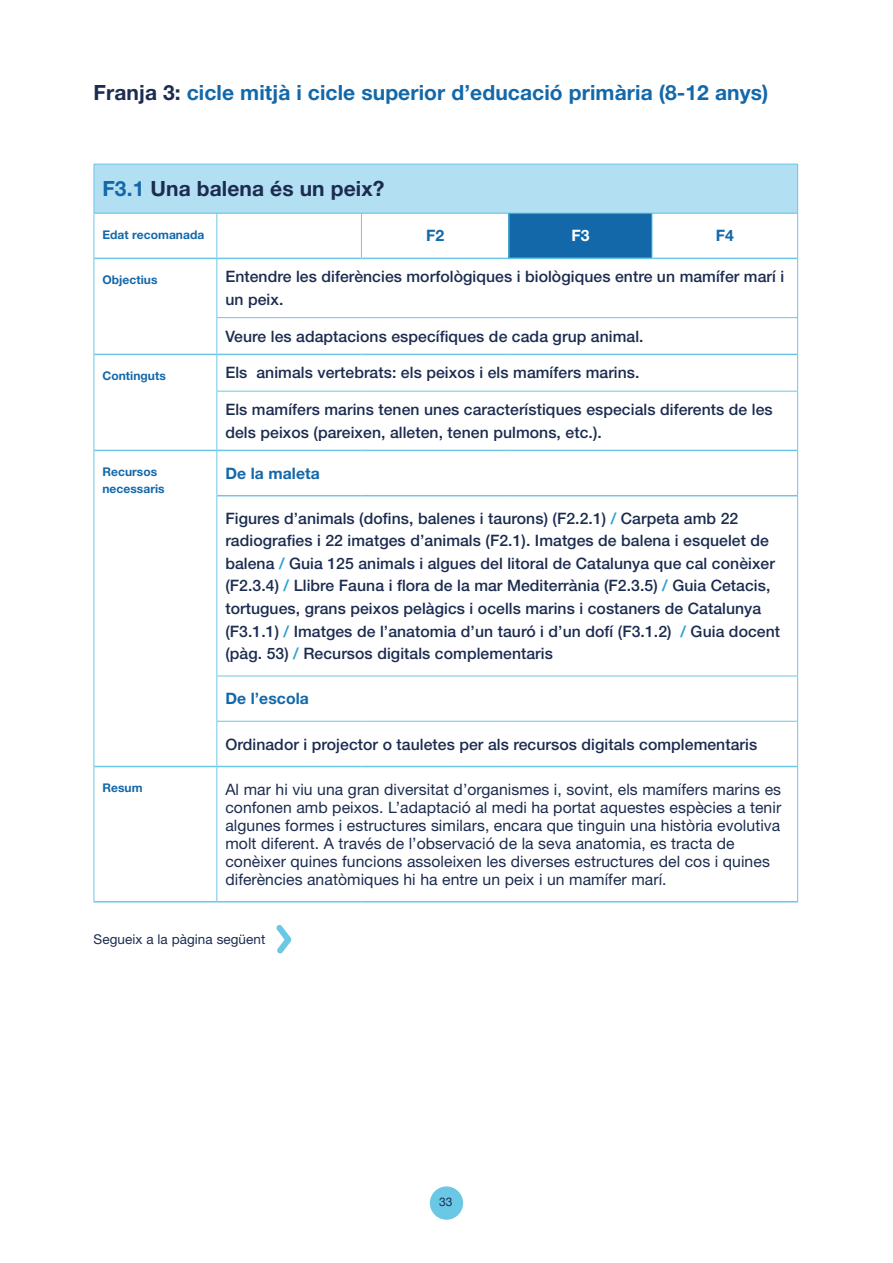
<style>
.page{position:relative;width:893px;height:1263px;background:#fff}
.page>*{position:absolute;margin:0;border:0;box-sizing:border-box;transform-origin:0 0}
.t1{font:700 21px "Helvetica Neue LT Std";letter-spacing:.005em;color:#1368aa}
.t2{font:700 21px "Helvetica Neue LT Std";letter-spacing:.005em;color:#1c2c50}
.t3{font:500 15.75px/22.5px "Helvetica Neue LT Std";letter-spacing:.005em;color:#1c2c50}
.t4{font:15.75px/18px "Helvetica Neue LT Std";letter-spacing:.005em;color:#1c2c50}
.t5{font:700 15.75px "Helvetica Neue LT Std";letter-spacing:.005em;color:#1368aa}
.t6{font:700 15.75px "Helvetica Neue LT Std";color:#fff}
.t7{font:13.5px "Helvetica Neue LT Std";letter-spacing:.005em;color:#1c2c50}
.t8{font:700 12px/16.5px "Helvetica Neue LT Std";letter-spacing:.005em;color:#1368aa}
.t9{font:12px "Helvetica Neue";color:#1c2c50}
.s1{color:#1c2c50}
.s2{color:#1368aa}
.s3{color:#289ed3}
</style>
<div class="page">
<div style="left:430px;top:1186px;width:33px;height:34px;background:#6bc7e6;border-radius:50%"></div>
<div style="left:94px;top:164px;width:704px;height:49px;background:#b2dff1"></div>
<div style="left:509px;top:213px;width:143px;height:45px;background:#1368aa"></div>
<hr style="left:94px;top:164px;width:123px;height:1px;background:#6bc7e6">
<hr style="left:94px;top:164px;width:1px;height:49px;background:#6bc7e6">
<hr style="left:217px;top:164px;width:144px;height:1px;background:#6bc7e6">
<hr style="left:361px;top:164px;width:148px;height:1px;background:#6bc7e6">
<hr style="left:509px;top:164px;width:143px;height:1px;background:#6bc7e6">
<hr style="left:652px;top:164px;width:146px;height:1px;background:#6bc7e6">
<hr style="left:797px;top:164px;width:1px;height:49px;background:#6bc7e6">
<hr style="left:94px;top:213px;width:123px;height:1px;background:#6bc7e6">
<hr style="left:94px;top:213px;width:1px;height:45px;background:#6bc7e6">
<hr style="left:217px;top:213px;width:144px;height:1px;background:#6bc7e6">
<hr style="left:216px;top:213px;width:1px;height:45px;background:#6bc7e6">
<hr style="left:361px;top:213px;width:148px;height:1px;background:#6bc7e6">
<hr style="left:361px;top:213px;width:1px;height:45px;background:#6bc7e6">
<hr style="left:509px;top:213px;width:143px;height:1px;background:#6bc7e6">
<hr style="left:508px;top:213px;width:1px;height:45px;background:#6bc7e6">
<hr style="left:652px;top:213px;width:146px;height:1px;background:#6bc7e6">
<hr style="left:652px;top:213px;width:1px;height:45px;background:#6bc7e6">
<hr style="left:797px;top:213px;width:1px;height:45px;background:#6bc7e6">
<hr style="left:94px;top:258px;width:1px;height:60px;background:#6bc7e6">
<hr style="left:216px;top:259px;width:1px;height:58px;background:#6bc7e6">
<hr style="left:797px;top:258px;width:1px;height:59px;background:#6bc7e6">
<hr style="left:94px;top:318px;width:1px;height:36px;background:#6bc7e6">
<hr style="left:216px;top:318px;width:1px;height:36px;background:#6bc7e6">
<hr style="left:797px;top:318px;width:1px;height:36px;background:#6bc7e6">
<hr style="left:94px;top:354px;width:1px;height:37px;background:#6bc7e6">
<hr style="left:216px;top:355px;width:1px;height:36px;background:#6bc7e6">
<hr style="left:797px;top:354px;width:1px;height:37px;background:#6bc7e6">
<hr style="left:94px;top:391px;width:1px;height:59px;background:#6bc7e6">
<hr style="left:216px;top:391px;width:1px;height:59px;background:#6bc7e6">
<hr style="left:797px;top:391px;width:1px;height:59px;background:#6bc7e6">
<hr style="left:94px;top:450px;width:1px;height:46px;background:#6bc7e6">
<hr style="left:216px;top:451px;width:1px;height:45px;background:#6bc7e6">
<hr style="left:797px;top:450px;width:1px;height:46px;background:#6bc7e6">
<hr style="left:94px;top:496px;width:1px;height:180px;background:#6bc7e6">
<hr style="left:216px;top:496px;width:1px;height:180px;background:#6bc7e6">
<hr style="left:797px;top:496px;width:1px;height:180px;background:#6bc7e6">
<hr style="left:94px;top:676px;width:1px;height:45px;background:#6bc7e6">
<hr style="left:216px;top:676px;width:145px;height:1px;background:#6bc7e6">
<hr style="left:216px;top:676px;width:1px;height:45px;background:#6bc7e6">
<hr style="left:361px;top:676px;width:148px;height:1px;background:#6bc7e6">
<hr style="left:509px;top:676px;width:143px;height:1px;background:#6bc7e6">
<hr style="left:652px;top:676px;width:146px;height:1px;background:#6bc7e6">
<hr style="left:797px;top:676px;width:1px;height:45px;background:#6bc7e6">
<hr style="left:94px;top:721px;width:1px;height:45px;background:#6bc7e6">
<hr style="left:216px;top:721px;width:145px;height:1px;background:#6bc7e6">
<hr style="left:216px;top:722px;width:1px;height:44px;background:#6bc7e6">
<hr style="left:361px;top:721px;width:148px;height:1px;background:#6bc7e6">
<hr style="left:509px;top:721px;width:143px;height:1px;background:#6bc7e6">
<hr style="left:652px;top:721px;width:146px;height:1px;background:#6bc7e6">
<hr style="left:797px;top:722px;width:1px;height:44px;background:#6bc7e6">
<hr style="left:94px;top:766px;width:1px;height:135px;background:#6bc7e6">
<hr style="left:216px;top:767px;width:1px;height:134px;background:#6bc7e6">
<hr style="left:797px;top:766px;width:1px;height:135px;background:#6bc7e6">
<hr style="left:217px;top:495px;width:144px;height:1px;background:#6bc7e6">
<hr style="left:361px;top:495px;width:148px;height:1px;background:#6bc7e6">
<hr style="left:509px;top:495px;width:143px;height:1px;background:#6bc7e6">
<hr style="left:652px;top:495px;width:145px;height:1px;background:#6bc7e6">
<hr style="left:94px;top:450px;width:123px;height:1px;background:#6bc7e6">
<hr style="left:217px;top:450px;width:144px;height:1px;background:#6bc7e6">
<hr style="left:361px;top:450px;width:148px;height:1px;background:#6bc7e6">
<hr style="left:509px;top:450px;width:143px;height:1px;background:#6bc7e6">
<hr style="left:652px;top:450px;width:145px;height:1px;background:#6bc7e6">
<hr style="left:94px;top:354px;width:123px;height:1px;background:#6bc7e6">
<hr style="left:217px;top:354px;width:144px;height:1px;background:#6bc7e6">
<hr style="left:361px;top:354px;width:148px;height:1px;background:#6bc7e6">
<hr style="left:509px;top:354px;width:143px;height:1px;background:#6bc7e6">
<hr style="left:652px;top:354px;width:145px;height:1px;background:#6bc7e6">
<hr style="left:94px;top:258px;width:123px;height:1px;background:#6bc7e6">
<hr style="left:217px;top:258px;width:144px;height:1px;background:#6bc7e6">
<hr style="left:361px;top:258px;width:148px;height:1px;background:#6bc7e6">
<hr style="left:509px;top:258px;width:143px;height:1px;background:#6bc7e6">
<hr style="left:652px;top:258px;width:145px;height:1px;background:#6bc7e6">
<hr style="left:94px;top:766px;width:123px;height:1px;background:#6bc7e6">
<hr style="left:217px;top:766px;width:144px;height:1px;background:#6bc7e6">
<hr style="left:361px;top:766px;width:148px;height:1px;background:#6bc7e6">
<hr style="left:509px;top:766px;width:143px;height:1px;background:#6bc7e6">
<hr style="left:652px;top:766px;width:145px;height:1px;background:#6bc7e6">
<hr style="left:94px;top:901px;width:123px;height:1px;background:#6bc7e6">
<hr style="left:217px;top:901px;width:144px;height:1px;background:#6bc7e6">
<hr style="left:361px;top:901px;width:148px;height:1px;background:#6bc7e6">
<hr style="left:509px;top:901px;width:143px;height:1px;background:#6bc7e6">
<hr style="left:652px;top:901px;width:146px;height:1px;background:#6bc7e6">
<hr style="left:216px;top:317px;width:145px;height:1px;background:#6bc7e6">
<hr style="left:361px;top:317px;width:148px;height:1px;background:#6bc7e6">
<hr style="left:509px;top:317px;width:143px;height:1px;background:#6bc7e6">
<hr style="left:652px;top:317px;width:146px;height:1px;background:#6bc7e6">
<hr style="left:216px;top:391px;width:145px;height:1px;background:#6bc7e6">
<hr style="left:361px;top:391px;width:148px;height:1px;background:#6bc7e6">
<hr style="left:509px;top:391px;width:143px;height:1px;background:#6bc7e6">
<hr style="left:652px;top:391px;width:146px;height:1px;background:#6bc7e6">
<svg style="left:276px;top:925px;width:16px;height:29px"></svg>
<h1 class="t1" style="left:94px;top:80px;width:676px"><span class="s1">Franja 3:</span> cicle mitjà i cicle superior d’educació primària (8-12 anys)</h1>
<h1 class="t2" style="left:102px;top:176px;width:283px"><span class="s2">F3.1</span> Una balena és un peix?</h1>
<p class="t8" style="left:102px;top:226px;width:103px">Edat recomanada</p>
<p class="t5" style="left:426px;top:226px;width:20px">F2</p>
<p class="t6" style="left:571px;top:226px;width:20px">F3</p>
<p class="t5" style="left:716px;top:226px;width:20px">F4</p>
<p class="t8" style="left:102px;top:271px;width:57px">Objectius</p>
<p class="t3" style="left:225px;top:265px;width:560px">Entendre les diferències morfològiques i biològiques entre un mamífer marí i un peix.</p>
<p class="t3" style="left:225px;top:325px;width:420px">Veure les adaptacions específiques de cada grup animal.</p>
<p class="t8" style="left:102px;top:367px;width:65px">Continguts</p>
<p class="t3" style="left:225px;top:361px;width:416px">Els animals vertebrats: els peixos i els mamífers marins.</p>
<p class="t3" style="left:225px;top:398px;width:549px">Els mamífers marins tenen unes característiques especials diferents de les dels peixos (pareixen, alleten, tenen pulmons, etc.).</p>
<p class="t8" style="left:102px;top:463px;width:64px">Recursos necessaris</p>
<p class="t5" style="left:225px;top:463px;width:96px">De la maleta</p>
<p class="t3" style="left:225px;top:507px;width:556px">Figures d’animals (dofins, balenes i taurons) (F2.2.1) <span class="s3">/</span> Carpeta amb 22 radiografies i 22 imatges d’animals (F2.1). Imatges de balena i esquelet de balena <span class="s3">/</span> Guia 125 animals i algues del litoral de Catalunya que cal conèixer (F2.3.4) <span class="s3">/</span> Llibre Fauna i flora de la mar Mediterrània (F2.3.5) <span class="s3">/</span> Guia Cetacis, tortugues, grans peixos pelàgics i ocells marins i costaners de Catalunya (F3.1.1) <span class="s3">/</span> Imatges de l’anatomia d’un tauró i d’un dofí (F3.1.2) <span class="s3">/</span> Guia docent (pàg. 53) <span class="s3">/</span> Recursos digitals complementaris</p>
<p class="t5" style="left:225px;top:689px;width:85px">De l’escola</p>
<p class="t3" style="left:225px;top:732px;width:533px">Ordinador i projector o tauletes per als recursos digitals complementaris</p>
<p class="t8" style="left:102px;top:779px;width:42px">Resum</p>
<p class="t4" style="left:225px;top:780px;width:557px">Al mar hi viu una gran diversitat d’organismes i, sovint, els mamífers marins es confonen amb peixos. L’adaptació al medi ha portat aquestes espècies a tenir algunes formes i estructures similars, encara que tinguin una història evolutiva molt diferent. A través de l’observació de la seva anatomia, es tracta de conèixer quines funcions assoleixen les diverses estructures del cos i quines diferències anatòmiques hi ha entre un peix i un mamífer marí.</p>
<p class="t7" style="left:94px;top:931px;width:173px">Segueix a la pàgina següent</p>
<p class="t9" style="left:439px;top:1193px;width:15px">33</p>
</div>
